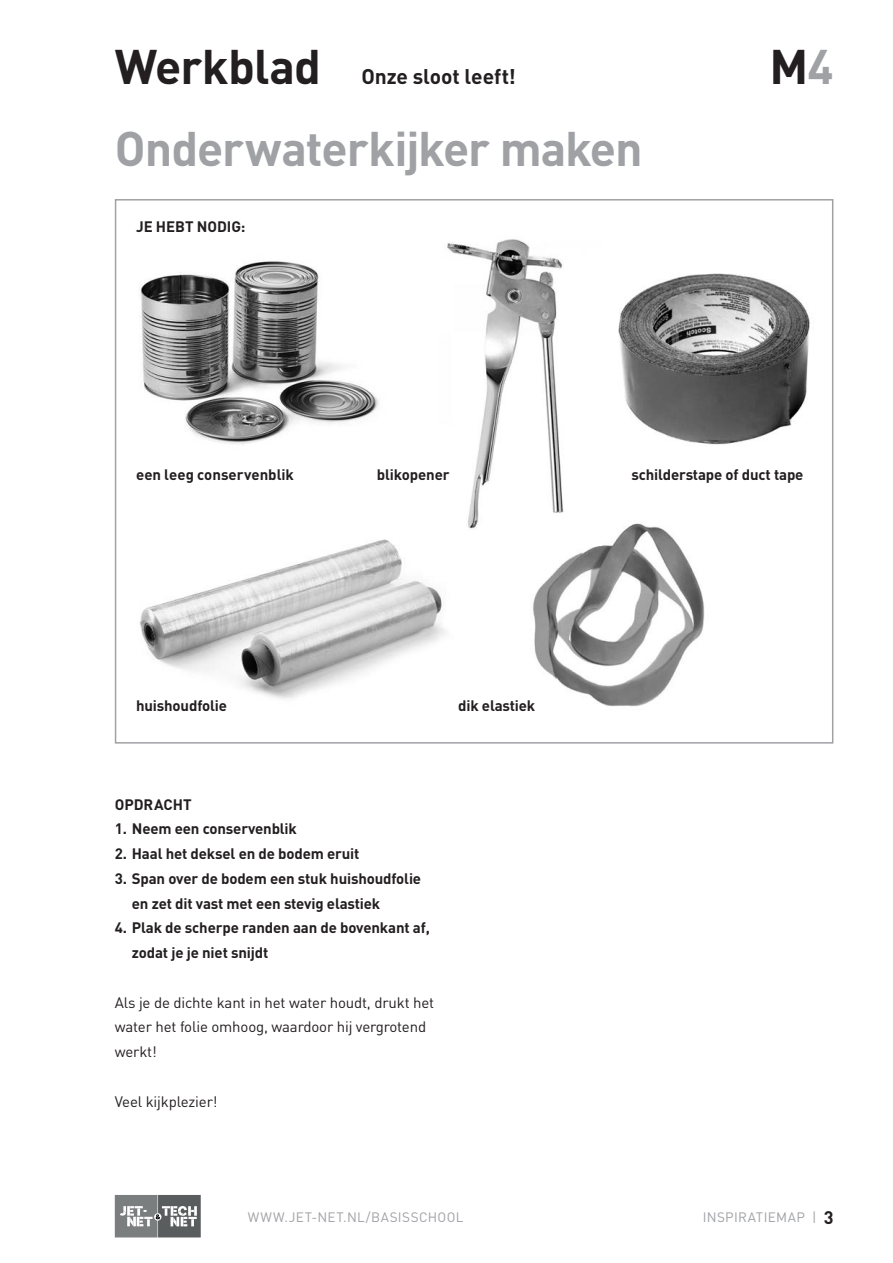
<style>
.page{position:relative;width:893px;height:1263px;background:#fff}
.page>*{position:absolute;margin:0;border:0;box-sizing:border-box;transform-origin:0 0}
.kop{font:700 48px "DIN";letter-spacing:-.025em;color:#a0a1a5}
._1__Kop{font:700 48px "DIN";letter-spacing:-.02em;color:#231f20}
.kop-2{font:700 48px "DIN";color:#231f20}
._2__Platte_tekst{font:700 21px "DIN";letter-spacing:-.005em;color:#231f20}
._2__Platte_tekst-2{font:700 15px "DIN";letter-spacing:-.01em;color:#231f20}
._2__Platte_tekst-3{font:15px/24.8px "DIN";letter-spacing:-.01em;color:#231f20}
.Tussenkopje_10pt_zwa{font:700 15px "DIN";letter-spacing:-.01em;color:#231f20}
.t1{font:13.5px "DIN";letter-spacing:.03em;color:#a0a1a5}
.s1{color:#a0a1a5}
.s2{font-weight:700;font-size:18px;color:#231f20}
</style>
<div class="page">
<svg style="left:115px;top:1195px;width:86px;height:42px;background:#858888"></svg>
<img style="left:533px;top:523px;width:172px;height:184px">
<img style="left:139px;top:261px;width:240px;height:183px">
<img style="left:139px;top:539px;width:307px;height:160px">
<img style="left:618px;top:273px;width:192px;height:172px">
<img style="left:439px;top:239px;width:162px;height:307px">
<p class="_1__Kop" style="left:115px;top:34px;width:208px">Werkblad</p>
<p class="_2__Platte_tekst" style="left:361px;top:62px;width:156px">Onze sloot leeft!</p>
<p class="kop" style="left:115px;top:117px;width:529px">Onderwaterkijker maken</p>
<p class="Tussenkopje_10pt_zwa" style="left:136px;top:217px;width:111px">JE HEBT NODIG:</p>
<p class="kop-2" style="left:769px;top:34px;width:65px">M<span class="s1">4</span></p>
<p class="Tussenkopje_10pt_zwa" style="left:136px;top:464px;width:159px">een leeg conservenblik</p>
<p class="Tussenkopje_10pt_zwa" style="left:377px;top:464px;width:74px">blikopener</p>
<p class="Tussenkopje_10pt_zwa" style="left:136px;top:695px;width:92px">huishoudfolie</p>
<p class="Tussenkopje_10pt_zwa" style="left:458px;top:695px;width:79px">dik elastiek</p>
<p class="Tussenkopje_10pt_zwa" style="left:115px;top:794px;width:78px">OPDRACHT</p>
<p class="_2__Platte_tekst-2" style="left:115px;top:819px;width:184px">1. Neem een conservenblik</p>
<p class="_2__Platte_tekst-2" style="left:115px;top:844px;width:246px">2. Haal het deksel en de bodem eruit</p>
<p class="_2__Platte_tekst-2" style="left:115px;top:868px;width:308px">3. Span over de bodem een stuk huishoudfolie</p>
<p class="_2__Platte_tekst-2" style="left:132px;top:893px;width:250px">en zet dit vast met een stevig elastiek</p>
<p class="_2__Platte_tekst-2" style="left:115px;top:918px;width:317px">4. Plak de scherpe randen aan de bovenkant af,</p>
<p class="_2__Platte_tekst-2" style="left:132px;top:943px;width:138px">zodat je je niet snijdt</p>
<p class="_2__Platte_tekst-3" style="left:115px;top:990px;width:321px">Als je de dichte kant in het water houdt, drukt het water het folie omhoog, waardoor hij vergrotend werkt!</p>
<p class="_2__Platte_tekst-3" style="left:115px;top:1089px;width:104px">Veel kijkplezier!</p>
<p class="Tussenkopje_10pt_zwa" style="left:631px;top:464px;width:174px">schilderstape of duct tape</p>
<p class="t1" style="left:248px;top:1209px;width:217px">WWW.JET-NET.NL/BASISSCHOOL</p>
<p class="t1" style="left:703px;top:1210px;width:132px">INSPIRATIEMAP | <span class="s2">3</span></p>
</div>
